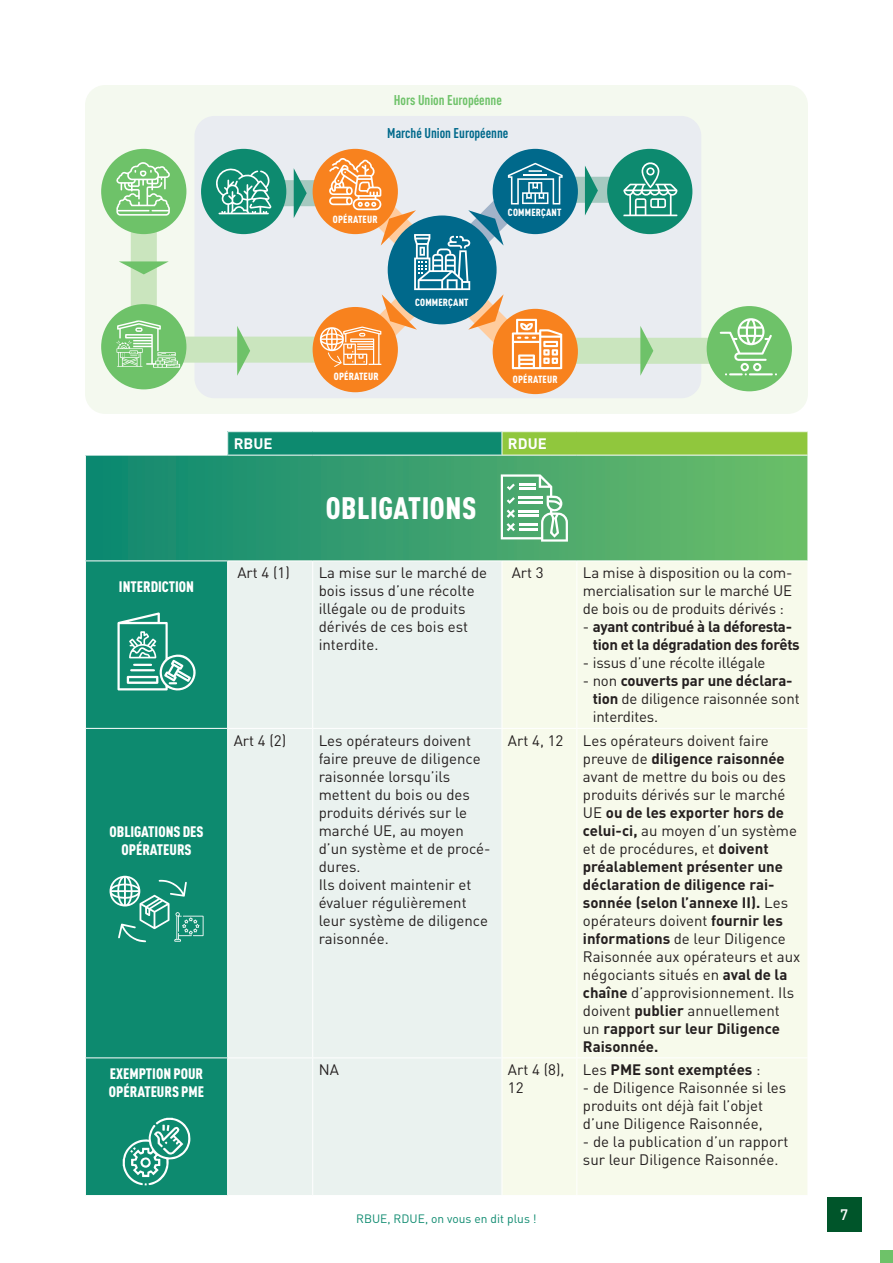
<style>
.page{position:relative;width:893px;height:1263px;background:#fff}
.page>*{position:absolute;margin:0;border:0;box-sizing:border-box;transform-origin:0 0}
.t1{font:900 condensed 30.6px "DIN Pro";letter-spacing:.02em;color:#fff}
.t2{font:15px/18px "DIN Pro";color:#241f1f}
.t3{font:900 condensed 15px/18px "DIN Pro";color:#fff;text-align:center}
.t4{font:700 15px/18px "DIN Pro";letter-spacing:-.02em;color:#241f1f}
.t5{font:700 15px "DIN Pro";color:#241f1f}
.t6{font:700 15px "DIN Pro";color:#fff}
.t7{font:500 15px "DIN Pro";color:#fff}
.t8{font:700 condensed 13.95px "DIN Pro";color:#00698b}
.t9{font:700 condensed 13.95px "DIN Pro";color:#6ec269}
.t10{font:12px "DIN Pro";color:#0d8a6f}
.t11{font:900 condensed 10.2px "DIN Pro";letter-spacing:.02em;color:#fff}
.s1{font-weight:400}
.s2{font-weight:700}
</style>
<div class="page">
<div style="left:827px;top:1197px;width:34px;height:34px;background:#00552a"></div>
<div style="left:880px;top:1250px;width:13px;height:13px;background:#6ec269"></div>
<div style="left:228px;top:432px;width:274px;height:23px;background:#0d8a6f"></div>
<div style="left:502px;top:432px;width:306px;height:23px;background:#90c73d"></div>
<div style="left:85px;top:455px;width:723px;height:106px;background:linear-gradient(to right,#0d8772,#6fbe69)"></div>
<div style="left:86px;top:561px;width:141px;height:634px;background:#0d8a6f"></div>
<div style="left:228px;top:561px;width:273px;height:634px;background:#eaf2ef"></div>
<div style="left:503px;top:561px;width:304px;height:634px;background:#f7faeb"></div>
<svg style="left:227px;top:432px;width:1px;height:23px"></svg>
<svg style="left:502px;top:432px;width:1px;height:23px"></svg>
<svg style="left:807px;top:432px;width:1px;height:23px"></svg>
<hr style="left:85px;top:455px;width:143px;height:1px;background:#fff">
<hr style="left:85px;top:455px;width:1px;height:105px;background:#fff">
<hr style="left:228px;top:455px;width:85px;height:1px;background:#fff">
<hr style="left:313px;top:455px;width:189px;height:1px;background:#fff">
<hr style="left:502px;top:455px;width:75px;height:1px;background:#fff">
<hr style="left:577px;top:455px;width:231px;height:1px;background:#fff">
<hr style="left:807px;top:455px;width:1px;height:105px;background:#fff">
<hr style="left:85px;top:560px;width:143px;height:1px;background:#fff">
<hr style="left:228px;top:560px;width:85px;height:1px;background:#fff">
<hr style="left:313px;top:560px;width:189px;height:1px;background:#fff">
<hr style="left:312px;top:561px;width:1px;height:167px;background:#fff">
<hr style="left:502px;top:560px;width:75px;height:1px;background:#fff">
<hr style="left:577px;top:560px;width:231px;height:1px;background:#fff">
<hr style="left:576px;top:561px;width:1px;height:167px;background:#fff">
<hr style="left:85px;top:728px;width:143px;height:1px;background:#fff">
<hr style="left:228px;top:728px;width:85px;height:1px;background:#fff">
<hr style="left:313px;top:728px;width:189px;height:1px;background:#fff">
<hr style="left:312px;top:729px;width:1px;height:328px;background:#fff">
<hr style="left:502px;top:728px;width:75px;height:1px;background:#fff">
<hr style="left:577px;top:728px;width:231px;height:1px;background:#fff">
<hr style="left:576px;top:729px;width:1px;height:328px;background:#fff">
<hr style="left:85px;top:1057px;width:143px;height:1px;background:#fff">
<hr style="left:228px;top:1057px;width:85px;height:1px;background:#fff">
<hr style="left:313px;top:1057px;width:189px;height:1px;background:#fff">
<hr style="left:312px;top:1058px;width:1px;height:137px;background:#fff">
<hr style="left:502px;top:1057px;width:75px;height:1px;background:#fff">
<hr style="left:577px;top:1057px;width:231px;height:1px;background:#fff">
<hr style="left:576px;top:1058px;width:1px;height:137px;background:#fff">
<svg style="left:501px;top:474px;width:67px;height:68px"></svg>
<svg style="left:117px;top:612px;width:80px;height:81px;background:#47a691"></svg>
<svg style="left:110px;top:876px;width:94px;height:66px;background:#399f89"></svg>
<svg style="left:123px;top:1118px;width:67px;height:67px;background:#44a48f"></svg>
<div style="left:85px;top:85px;width:723px;height:329px;background:#f4f9ef;border-radius:20px"></div>
<div style="left:194px;top:116px;width:507px;height:282px;background:#e9ecf1;border-radius:20px"></div>
<div style="left:131px;top:208px;width:26px;height:111px;background:#cae5be;border-radius:12px"></div>
<div style="left:157px;top:337px;width:191px;height:26px;background:#cae5be;border-radius:12px"></div>
<svg style="left:261px;top:180px;width:111px;height:26px"></svg>
<div style="left:536px;top:177px;width:111px;height:26px;background:#a5c9c0;border-radius:12px"></div>
<div style="left:531px;top:338px;width:205px;height:26px;background:#cae5be;border-radius:12px"></div>
<div style="left:101px;top:304px;width:85px;height:85px;background:#6ec269;border-radius:50%"></div>
<div style="left:313px;top:307px;width:85px;height:85px;background:#f8821e;border-radius:50%"></div>
<div style="left:101px;top:149px;width:85px;height:85px;background:#6ec269;border-radius:50%"></div>
<svg style="left:116px;top:162px;width:54px;height:54px"></svg>
<svg style="left:116px;top:320px;width:64px;height:48px"></svg>
<div style="left:201px;top:149px;width:85px;height:85px;background:#0d8a6f;border-radius:50%"></div>
<svg style="left:216px;top:168px;width:55px;height:46px"></svg>
<div style="left:607px;top:149px;width:85px;height:85px;background:#0d8a6f;border-radius:50%"></div>
<svg style="left:623px;top:162px;width:55px;height:54px"></svg>
<div style="left:707px;top:306px;width:85px;height:85px;background:#6ec269;border-radius:50%"></div>
<svg style="left:719px;top:318px;width:58px;height:57px"></svg>
<div style="left:493px;top:149px;width:85px;height:85px;background:#00698b;border-radius:50%"></div>
<div style="left:493px;top:309px;width:85px;height:85px;background:#f8821e;border-radius:50%"></div>
<div style="left:313px;top:149px;width:85px;height:85px;background:#f8821e;border-radius:50%"></div>
<svg style="left:320px;top:158px;width:243px;height:211px"></svg>
<svg style="left:294px;top:169px;width:13px;height:49px"></svg>
<svg style="left:585px;top:166px;width:13px;height:49px"></svg>
<svg style="left:640px;top:326px;width:13px;height:50px"></svg>
<svg style="left:237px;top:326px;width:13px;height:50px"></svg>
<svg style="left:119px;top:261px;width:50px;height:13px"></svg>
<p class="t9" style="left:394px;top:89px;width:110px">Hors Union Européenne</p>
<p class="t8" style="left:387px;top:123px;width:123px">Marché Union Européenne</p>
<p class="t11" style="left:333px;top:211px;width:46px">OPÉRATEUR</p>
<p class="t11" style="left:508px;top:205px;width:55px">COMMERÇANT</p>
<p class="t11" style="left:415px;top:294px;width:55px">COMMERÇANT</p>
<p class="t11" style="left:334px;top:368px;width:46px">OPÉRATEUR</p>
<p class="t11" style="left:513px;top:371px;width:46px">OPÉRATEUR</p>
<p class="t6" style="left:234px;top:433px;width:40px">RBUE</p>
<p class="t6" style="left:508px;top:433px;width:40px">RDUE</p>
<p class="t3" style="left:119px;top:576px;width:77px">INTERDICTION</p>
<p class="t3" style="left:110px;top:821px;width:95px">OBLIGATIONS DES<br>OPÉRATEURS</p>
<h1 class="t1" style="left:326px;top:484px;width:152px">OBLIGATIONS</h1>
<p class="t2" style="left:237px;top:563px;width:54px">Art 4 (1)</p>
<p class="t2" style="left:319px;top:563px;width:170px">La mise sur le marché de bois issus d’une récolte illégale ou de produits dérivés de ces bois est interdite.</p>
<p class="t2" style="left:512px;top:563px;width:34px">Art 3</p>
<p class="t2" style="left:583px;top:563px;width:211px;text-align:justify">La mise à disposition ou la com&shy;mercialisation sur le marché UE de bois ou de produits dérivés :</p>
<p class="t4" style="left:593px;top:617px;width:209px;text-indent:-10px"><span class="s1">-</span> ayant contribué à la déforesta&shy;tion et la dégradation des forêts</p>
<p class="t2" style="left:583px;top:653px;width:184px">- issus d’une récolte illégale</p>
<p class="t2" style="left:593px;top:671px;width:208px;text-indent:-10px">- non <span class="s2">couverts par une déclara&shy;tion</span> de diligence raisonnée sont interdites.</p>
<p class="t2" style="left:234px;top:731px;width:54px">Art 4 (2)</p>
<p class="t2" style="left:319px;top:731px;width:173px">Les opérateurs doivent faire preuve de diligence raisonnée lorsqu’ils mettent du bois ou des produits dérivés sur le marché UE, au moyen d’un système et de procé&shy;dures.<br>Ils doivent maintenir et évaluer régulièrement leur système de diligence raisonnée.</p>
<p class="t2" style="left:508px;top:731px;width:57px">Art 4, 12</p>
<p class="t2" style="left:583px;top:731px;width:219px">Les opérateurs doivent faire preuve de <span class="s2">diligence raisonnée </span>avant de mettre du bois ou des produits dérivés sur le marché<br>UE <span class="s2">ou de les exporter hors de celui-ci,</span> au moyen d’un système et de procédures, et <span class="s2">doivent préalablement présenter une déclaration de diligence rai&shy;sonnée (selon l’annexe II).</span> Les opérateurs doivent <span class="s2">fournir les informations</span> de leur Diligence<br>Raisonnée aux opérateurs et aux négociants situés en <span class="s2">aval de la chaîne</span> d’approvisionnement. Ils doivent <span class="s2">publier</span> annuellement un <span class="s2">rapport sur leur Diligence<br>Raisonnée.</span></p>
<p class="t3" style="left:109px;top:1063px;width:97px;text-align:left">EXEMPTION POUR<br>OPÉRATEURS PME</p>
<p class="t2" style="left:319px;top:1060px;width:22px">NA</p>
<p class="t2" style="left:508px;top:1060px;width:58px">Art 4 (8),<br>12</p>
<p class="t5" style="left:583px;top:1060px;width:179px"><span class="s1">Les</span> PME sont exemptées <span class="s1">:</span></p>
<p class="t2" style="left:583px;top:1078px;width:205px">- de Diligence Raisonnée si les produits ont déjà fait l’objet d’une Diligence Raisonnée,</p>
<p class="t2" style="left:583px;top:1132px;width:207px">- de la publication d’un rapport sur leur Diligence Raisonnée.</p>
<p class="t10" style="left:356px;top:1211px;width:182px">RBUE, RDUE, on vous en dit plus !</p>
<p class="t7" style="left:840px;top:1204px;width:9px">7</p>
</div>
